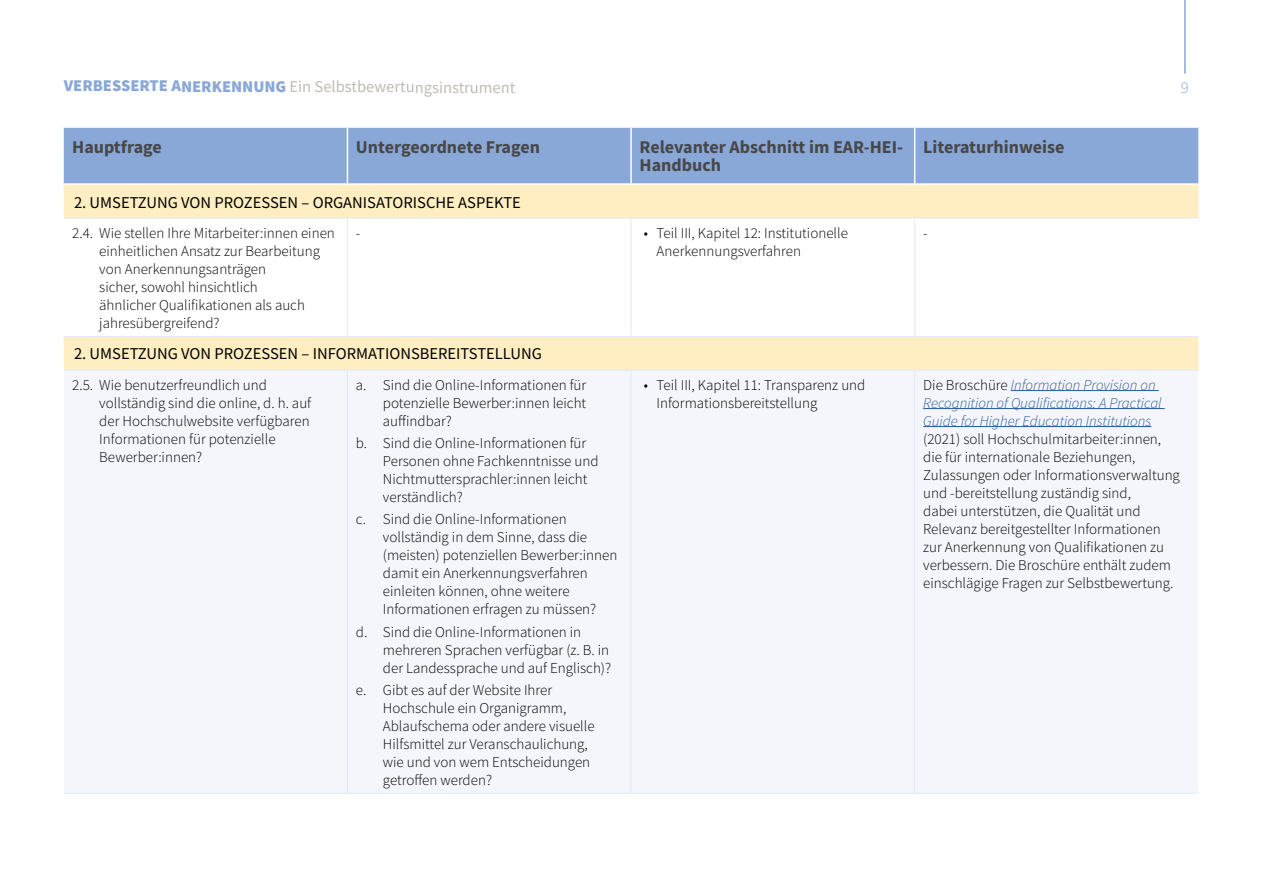
<style>
.page{position:relative;width:1263px;height:893px;background:#fff}
.page>*{position:absolute;margin:0;border:0;box-sizing:border-box;transform-origin:0 0}
.t1{font:700 18px/18px "Source Sans Pro";color:#474747}
.t2{font:16.5px "Source Sans Pro";color:#000}
.t3{font:16.5px "Source Sans Pro";letter-spacing:-.005em;color:#c0bcb6}
.t4{font:300 16.5px "Source Sans Pro";color:#89a8d8}
.t5{font:300 15px/18px "Source Sans Pro";color:#000}
.t6{font:italic 300 15px/18px "Source Sans Pro";color:#275b9b}
.s1{font-weight:900;color:#89a8d8}
.s2{font-style:normal;color:#000}
</style>
<div class="page">
<hr style="left:1184px;top:0;width:2px;height:74px;background:#89a8d8">
<div style="left:64px;top:128px;width:1134px;height:55px;background:#89a8d8"></div>
<svg style="left:64px;top:185px;width:1134px;height:185px"></svg>
<div style="left:64px;top:371px;width:1134px;height:422px;background:#f4f6fc"></div>
<hr style="left:347px;top:128px;width:1px;height:55px;background:#fff">
<hr style="left:630px;top:128px;width:2px;height:55px;background:#fff">
<hr style="left:914px;top:128px;width:1px;height:55px;background:#fff">
<hr style="left:64px;top:336px;width:283px;height:1px;background:#e3e9f7">
<hr style="left:347px;top:336px;width:284px;height:1px;background:#e3e9f7">
<hr style="left:631px;top:336px;width:284px;height:1px;background:#e3e9f7">
<hr style="left:915px;top:336px;width:283px;height:1px;background:#e3e9f7">
<hr style="left:64px;top:793px;width:283px;height:1px;background:#e3e9f7">
<hr style="left:347px;top:793px;width:284px;height:1px;background:#e3e9f7">
<hr style="left:631px;top:793px;width:284px;height:1px;background:#e3e9f7">
<hr style="left:915px;top:793px;width:283px;height:1px;background:#e3e9f7">
<hr style="left:64px;top:218px;width:283px;height:1px;background:#e3e9f7">
<hr style="left:64px;top:370px;width:283px;height:1px;background:#e3e9f7">
<hr style="left:347px;top:218px;width:284px;height:1px;background:#e3e9f7">
<hr style="left:347px;top:370px;width:284px;height:1px;background:#e3e9f7">
<hr style="left:631px;top:218px;width:284px;height:1px;background:#e3e9f7">
<hr style="left:631px;top:370px;width:284px;height:1px;background:#e3e9f7">
<hr style="left:915px;top:218px;width:283px;height:1px;background:#e3e9f7">
<hr style="left:915px;top:370px;width:283px;height:1px;background:#e3e9f7">
<hr style="left:347px;top:218px;width:1px;height:118px;background:#e3e9f7">
<hr style="left:631px;top:218px;width:1px;height:118px;background:#e3e9f7">
<hr style="left:914px;top:218px;width:1px;height:118px;background:#e3e9f7">
<hr style="left:347px;top:370px;width:1px;height:423px;background:#e3e9f7">
<hr style="left:631px;top:370px;width:1px;height:423px;background:#e3e9f7">
<hr style="left:914px;top:370px;width:1px;height:423px;background:#e3e9f7">
<hr style="left:1011px;top:390px;width:148px;height:1px;background:#275b9b">
<hr style="left:923px;top:408px;width:242px;height:1px;background:#275b9b">
<hr style="left:923px;top:426px;width:228px;height:1px;background:#275b9b">
<p class="t3" style="left:64px;top:76px;width:453px"><span class="s1">VERBESSERTE ANERKENNUNG</span> Ein Selbstbewertungsinstrument</p>
<p class="t4" style="left:1181px;top:78px;width:9px">9</p>
<p class="t1" style="left:72px;top:138px;width:91px">Hauptfrage</p>
<p class="t1" style="left:356px;top:138px;width:186px">Untergeordnete Fragen</p>
<p class="t1" style="left:639px;top:138px;width:265px">Relevanter Abschnitt im EAR-HEI-<br>Handbuch</p>
<p class="t1" style="left:923px;top:138px;width:143px">Literaturhinweise</p>
<p class="t2" style="left:74px;top:192px;width:448px">2. UMSETZUNG VON PROZESSEN – ORGANISATORISCHE ASPEKTE</p>
<p class="t5" style="left:99px;top:224px;width:237px;text-indent:-27px">2.4. Wie stellen Ihre Mitarbeiter:innen einen einheitlichen Ansatz zur Bearbeitung von Anerkennungsanträgen<br>sicher, sowohl hinsichtlich<br>ähnlicher Qualifikationen als auch jahresübergreifend?</p>
<p class="t5" style="left:356px;top:224px;width:6px">-</p>
<p class="t5" style="left:657px;top:224px;width:193px;text-indent:-13px">• Teil III, Kapitel 12: Institutionelle<br>Anerkennungsverfahren</p>
<p class="t5" style="left:923px;top:224px;width:6px">-</p>
<p class="t2" style="left:74px;top:343px;width:469px">2. UMSETZUNG VON PROZESSEN – INFORMATIONSBEREITSTELLUNG</p>
<p class="t5" style="left:99px;top:376px;width:213px;text-indent:-27px">2.5. Wie benutzerfreundlich und vollständig sind die online, d. h. auf der Hochschulwebsite verfügbaren<br>Informationen für potenzielle<br>Bewerber:innen?</p>
<p class="t5" style="left:383px;top:376px;width:205px;text-align:justify;text-indent:-27px">a. Sind die Online-Informationen für potenzielle Bewerber:innen leicht auffindbar?</p>
<p class="t5" style="left:657px;top:376px;width:210px;text-indent:-13px">• Teil III, Kapitel 11: Transparenz und<br>Informationsbereitstellung</p>
<p class="t6" style="left:923px;top:376px;width:240px"><span class="s2">Die Broschüre</span> Information Provision on<br>Recognition of Qualifications: A Practical<br>Guide for Higher Education Institutions</p>
<p class="t5" style="left:923px;top:430px;width:258px">(2021) soll Hochschulmitarbeiter:innen, die für internationale Beziehungen, Zulassungen oder Informationsverwaltung und -bereitstellung zuständig sind,<br>dabei unterstützen, die Qualität und Relevanz bereitgestellter Informationen zur Anerkennung von Qualifikationen zu verbessern. Die Broschüre enthält zudem einschlägige Fragen zur Selbstbewertung.</p>
<p class="t5" style="left:383px;top:434px;width:217px;text-indent:-27px">b. Sind die Online-Informationen für<br>Personen ohne Fachkenntnisse und<br>Nichtmuttersprachler:innen leicht verständlich?</p>
<p class="t5" style="left:383px;top:510px;width:236px;text-indent:-27px">c. Sind die Online-Informationen vollständig in dem Sinne, dass die (meisten) potenziellen Bewerber:innen damit ein Anerkennungsverfahren einleiten können, ohne weitere Informationen erfragen zu müssen?</p>
<p class="t5" style="left:383px;top:623px;width:230px;text-indent:-27px">d. Sind die Online-Informationen in mehreren Sprachen verfügbar (z. B. in der Landessprache und auf Englisch)?</p>
<p class="t5" style="left:383px;top:681px;width:213px;text-indent:-27px">e. Gibt es auf der Website Ihrer<br>Hochschule ein Organigramm,<br>Ablaufschema oder andere visuelle<br>Hilfsmittel zur Veranschaulichung, wie und von wem Entscheidungen getroffen werden?</p>
</div>
